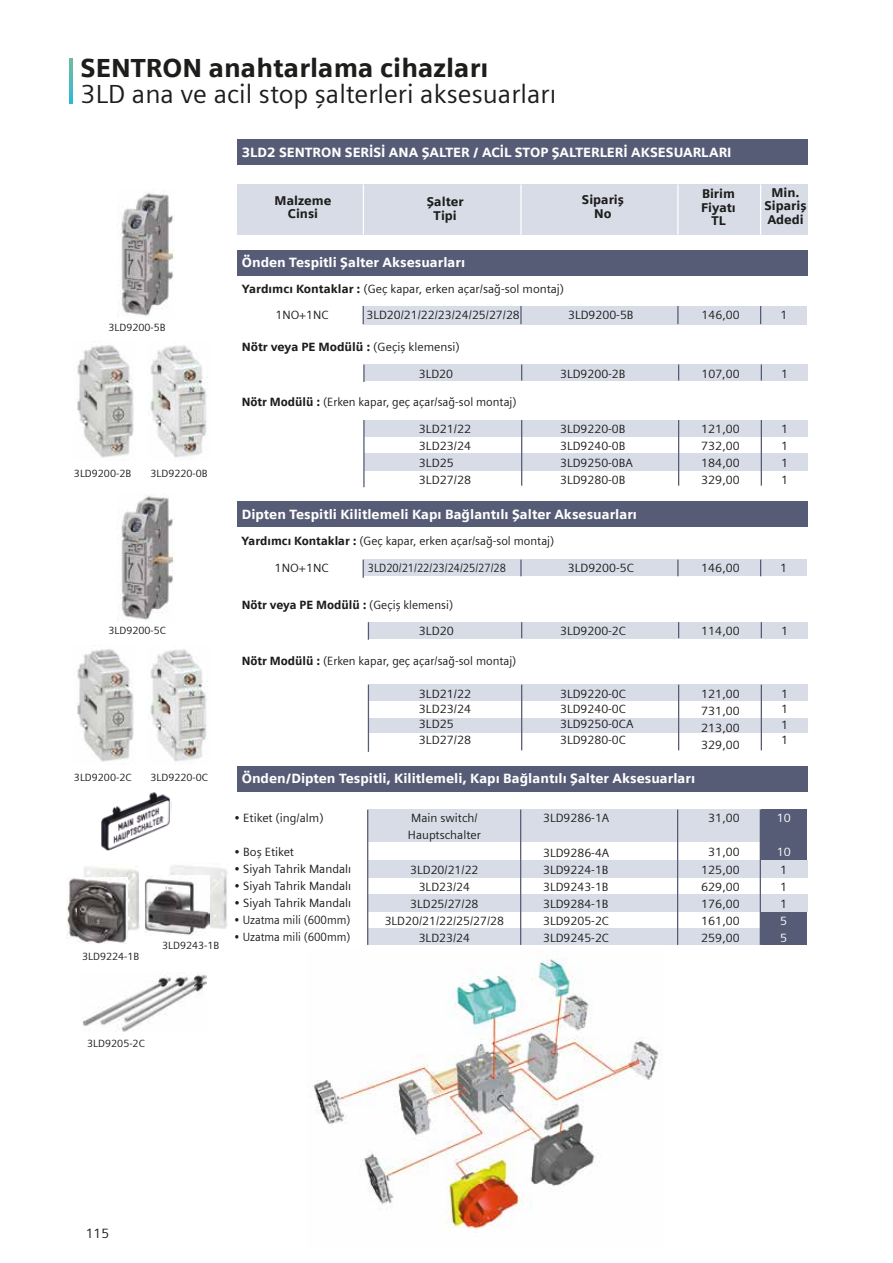
<style>
.page{position:relative;width:893px;height:1263px;background:#fff}
.page>*{position:absolute;margin:0;border:0;box-sizing:border-box;transform-origin:0 0}
.t1{font:26.25px "Siemens Sans";color:#1d1d1b}
.t2{font:900 26.25px "Siemens Sans";color:#1d1d1b}
.t3{font:900 13.5px "Siemens Sans";color:#fff}
.t4{font:13.5px "Siemens Sans";color:#1d1d1b}
.t5{font:900 12.75px/13.5px "Siemens Sans";color:#1d1d1b;text-align:center}
.t6{font:12px/17.1px "Siemens Sans";color:#1d1d1b;text-align:justify}
.t7{font:900 12px "Siemens Sans";color:#1d1d1b}
.t8{font:12px "Siemens Sans";color:#1d1d1b;scale:.93 1}
.t9{font:12px "Siemens Sans";color:#1d1d1b;scale:.9 1}
.t10{font:12px/17.1px "Siemens Sans";color:#fff}
.t11{font:10.5px "Siemens Sans";color:#1d1d1b}
.s1{font-weight:900}
.s2{font-weight:400}
</style>
<div class="page">
<div style="left:760px;top:911px;width:47px;height:34px;background:#575c76"></div>
<div style="left:760px;top:809px;width:47px;height:51px;background:#575c76"></div>
<div style="left:368px;top:895px;width:439px;height:17px;background:#d8dce7"></div>
<div style="left:368px;top:929px;width:392px;height:16px;background:#d8dce7"></div>
<div style="left:237px;top:766px;width:570px;height:25px;background:#575c76"></div>
<div style="left:237px;top:501px;width:570px;height:26px;background:#575c76"></div>
<img style="left:313px;top:959px;width:346px;height:270px">
<div style="left:237px;top:184px;width:570px;height:51px;background:#d8dce7"></div>
<hr style="left:363px;top:185px;width:1px;height:50px;background:#fff">
<hr style="left:520px;top:185px;width:2px;height:50px;background:#fff">
<hr style="left:677px;top:185px;width:2px;height:50px;background:#fff">
<hr style="left:760px;top:185px;width:1px;height:50px;background:#fff">
<div style="left:368px;top:861px;width:439px;height:17px;background:#d8dce7"></div>
<div style="left:368px;top:809px;width:392px;height:33px;background:#d8dce7"></div>
<hr style="left:677px;top:809px;width:1px;height:136px;background:#575c76">
<hr style="left:760px;top:809px;width:1px;height:136px;background:#575c76">
<hr style="left:520px;top:809px;width:1px;height:136px;background:#575c76">
<hr style="left:367px;top:809px;width:1px;height:136px;background:#575c76">
<div style="left:364px;top:453px;width:443px;height:17px;background:#d8dce7"></div>
<div style="left:237px;top:251px;width:570px;height:25px;background:#575c76"></div>
<div style="left:363px;top:306px;width:444px;height:18px;background:#d8dce7"></div>
<svg style="left:677px;top:306px;width:2px;height:18px"></svg>
<svg style="left:760px;top:306px;width:1px;height:18px"></svg>
<svg style="left:520px;top:306px;width:2px;height:18px"></svg>
<div style="left:364px;top:364px;width:443px;height:16px;background:#d8dce7"></div>
<svg style="left:678px;top:364px;width:1px;height:16px"></svg>
<svg style="left:761px;top:364px;width:1px;height:16px"></svg>
<svg style="left:521px;top:364px;width:1px;height:16px"></svg>
<svg style="left:363px;top:364px;width:2px;height:18px"></svg>
<svg style="left:363px;top:306px;width:1px;height:18px"></svg>
<div style="left:364px;top:420px;width:443px;height:16px;background:#d8dce7"></div>
<hr style="left:678px;top:420px;width:1px;height:66px;background:#575c76">
<hr style="left:761px;top:420px;width:1px;height:66px;background:#575c76">
<hr style="left:521px;top:420px;width:1px;height:66px;background:#575c76">
<hr style="left:363px;top:420px;width:2px;height:67px;background:#575c76">
<div style="left:363px;top:560px;width:444px;height:16px;background:#d8dce7"></div>
<svg style="left:677px;top:560px;width:2px;height:16px"></svg>
<svg style="left:760px;top:560px;width:1px;height:16px"></svg>
<svg style="left:520px;top:560px;width:2px;height:16px"></svg>
<svg style="left:363px;top:560px;width:1px;height:18px"></svg>
<div style="left:368px;top:684px;width:439px;height:17px;background:#d8dce7"></div>
<div style="left:368px;top:718px;width:439px;height:16px;background:#d8dce7"></div>
<hr style="left:678px;top:685px;width:1px;height:65px;background:#575c76">
<hr style="left:761px;top:685px;width:1px;height:65px;background:#575c76">
<hr style="left:521px;top:685px;width:1px;height:65px;background:#575c76">
<hr style="left:368px;top:685px;width:1px;height:67px;background:#575c76">
<div style="left:368px;top:622px;width:439px;height:17px;background:#d8dce7"></div>
<svg style="left:678px;top:622px;width:1px;height:16px"></svg>
<svg style="left:761px;top:622px;width:1px;height:16px"></svg>
<svg style="left:521px;top:622px;width:1px;height:16px"></svg>
<svg style="left:368px;top:622px;width:1px;height:18px"></svg>
<img style="left:121px;top:192px;width:54px;height:124px">
<img style="left:77px;top:345px;width:57px;height:113px">
<img style="left:150px;top:345px;width:57px;height:113px">
<img style="left:121px;top:495px;width:54px;height:125px">
<img style="left:77px;top:649px;width:57px;height:113px">
<img style="left:150px;top:649px;width:57px;height:113px">
<img style="left:101px;top:792px;width:70px;height:58px">
<img style="left:84px;top:867px;width:56px;height:64px">
<img style="left:66px;top:878px;width:61px;height:65px">
<img style="left:170px;top:865px;width:57px;height:63px">
<img style="left:145px;top:875px;width:65px;height:60px">
<img style="left:81px;top:974px;width:125px;height:57px">
<div style="left:237px;top:139px;width:570px;height:25px;background:#575c76"></div>
<svg style="left:70px;top:59px;width:2px;height:44px"></svg>
<h1 class="t2" style="left:81px;top:52px;width:409px">SENTRON anahtarlama cihazları</h1>
<h1 class="t1" style="left:81px;top:74px;width:477px">3LD ana ve acil stop şalterleri aksesuarları</h1>
<p class="t3" style="left:242px;top:145px;width:491px">3LD2 SENTRON SERİSİ ANA ŞALTER / ACİL STOP ŞALTERLERİ AKSESUARLARI</p>
<p class="t5" style="left:275px;top:193px;width:58px">Malzeme<br>Cinsi</p>
<p class="t5" style="left:427px;top:195px;width:38px">Şalter<br>Tipi</p>
<p class="t3" style="left:242px;top:254px;width:225px">Önden Tespitli Şalter Aksesuarları</p>
<p class="t6" style="left:242px;top:279px;width:324px"><span class="s1">Yardımcı Kontaklar :</span> (Geç kapar, erken açar/sağ-sol montaj)</p>
<p class="t5" style="left:582px;top:193px;width:44px">Sipariş<br>No</p>
<p class="t5" style="left:765px;top:186px;width:44px">Min.<br>Sipariş<br>Adedi</p>
<p class="t5" style="left:701px;top:187px;width:36px">Birim<br>Fiyatı<br>TL</p>
<p class="t11" style="left:108px;top:319px;width:59px">3LD9200-5B</p>
<p class="t11" style="left:74px;top:465px;width:59px">3LD9200-2B</p>
<p class="t11" style="left:150px;top:465px;width:59px">3LD9220-0B</p>
<p class="t11" style="left:108px;top:623px;width:59px">3LD9200-5C</p>
<p class="t11" style="left:74px;top:769px;width:59px">3LD9200-2C</p>
<p class="t11" style="left:150px;top:769px;width:59px">3LD9220-0C</p>
<p class="t11" style="left:82px;top:948px;width:59px">3LD9224-1B</p>
<p class="t11" style="left:162px;top:937px;width:59px">3LD9243-1B</p>
<p class="t6" style="left:275px;top:305px;width:54px">1NO+1NC</p>
<p class="t6" style="left:366px;top:305px;width:155px">3LD20/21/22/23/24/25/27/28</p>
<p class="t6" style="left:568px;top:305px;width:67px">3LD9200-5B</p>
<p class="t6" style="left:702px;top:305px;width:40px">146,00</p>
<p class="t6" style="left:780px;top:305px;width:8px">1</p>
<p class="t7" style="left:242px;top:340px;width:220px">Nötr veya PE Modülü : <span class="s2">(Geçiş klemensi)</span></p>
<p class="t6" style="left:419px;top:364px;width:36px">3LD20</p>
<p class="t6" style="left:560px;top:364px;width:67px">3LD9200-2B</p>
<p class="t6" style="left:702px;top:364px;width:40px">107,00</p>
<p class="t6" style="left:781px;top:364px;width:8px">1</p>
<p class="t6" style="left:242px;top:392px;width:276px"><span class="s1">Nötr Modülü :</span> (Erken kapar, geç açar/sağ-sol montaj)</p>
<p class="t6" style="left:419px;top:419px;width:54px;text-align:left">3LD21/22<br>3LD23/24<br>3LD25<br>3LD27/28</p>
<p class="t3" style="left:242px;top:506px;width:397px">Dipten Tespitli Kilitlemeli Kapı Bağlantılı Şalter Aksesuarları</p>
<p class="t6" style="left:560px;top:419px;width:74px;text-align:left">3LD9220-0B<br>3LD9240-0B<br>3LD9250-0BA<br>3LD9280-0B</p>
<p class="t6" style="left:701px;top:419px;width:40px">121,00<br>732,00<br>184,00<br>329,00</p>
<p class="t6" style="left:781px;top:419px;width:9px">1<br>1<br>1<br>1</p>
<p class="t6" style="left:241px;top:531px;width:314px"><span class="s1">Yardımcı Kontaklar :</span> (Geç kapar, erken açar/sağ-sol montaj)</p>
<p class="t6" style="left:275px;top:559px;width:56px">1NO+1NC</p>
<p class="t9" style="left:368px;top:559px;width:155px">3LD20/21/22/23/24/25/27/28</p>
<p class="t6" style="left:568px;top:559px;width:67px">3LD9200-5C</p>
<p class="t6" style="left:701px;top:559px;width:40px">146,00</p>
<p class="t6" style="left:780px;top:559px;width:9px">1</p>
<p class="t7" style="left:242px;top:598px;width:213px">Nötr veya PE Modülü : <span class="s2">(Geçiş klemensi)</span></p>
<p class="t6" style="left:419px;top:622px;width:36px">3LD20</p>
<p class="t6" style="left:560px;top:622px;width:67px">3LD9200-2C</p>
<p class="t6" style="left:701px;top:622px;width:40px">114,00</p>
<p class="t6" style="left:781px;top:622px;width:9px">1</p>
<p class="t6" style="left:242px;top:652px;width:276px"><span class="s1">Nötr Modülü :</span> (Erken kapar, geç açar/sağ-sol montaj)</p>
<p class="t6" style="left:419px;top:685px;width:54px;line-height:15.5px;text-align:left">3LD21/22<br>3LD23/24<br>3LD25<br>3LD27/28</p>
<p class="t6" style="left:560px;top:685px;width:75px;line-height:15.5px;text-align:left">3LD9220-0C<br>3LD9240-0C<br>3LD9250-0CA<br>3LD9280-0C</p>
<p class="t6" style="left:701px;top:684px;width:40px">121,00<br>731,00<br>213,00<br>329,00</p>
<p class="t6" style="left:781px;top:685px;width:9px;line-height:15.5px">1<br>1<br>1<br>1</p>
<p class="t3" style="left:242px;top:770px;width:455px">Önden/Dipten Tespitli, Kilitlemeli, Kapı Bağlantılı Şalter Aksesuarları</p>
<p class="t6" style="left:234px;top:809px;width:91px">• Etiket (ing/alm)</p>
<p class="t6" style="left:234px;top:842px;width:61px">• Boş Etiket</p>
<p class="t6" style="left:234px;top:859px;width:118px">• Siyah Tahrik Mandalı</p>
<p class="t6" style="left:234px;top:876px;width:118px">• Siyah Tahrik Mandalı</p>
<p class="t6" style="left:234px;top:893px;width:118px">• Siyah Tahrik Mandalı</p>
<p class="t8" style="left:234px;top:910px;width:126px">• Uzatma mili (600mm)</p>
<p class="t8" style="left:234px;top:927px;width:126px">• Uzatma mili (600mm)</p>
<p class="t6" style="left:408px;top:809px;width:74px">Main switch/<br>Hauptschalter</p>
<p class="t6" style="left:385px;top:860px;width:121px;text-align:center">3LD20/21/22<br>3LD23/24<br>3LD25/27/28<br>3LD20/21/22/25/27/28<br>3LD23/24</p>
<p class="t6" style="left:708px;top:809px;width:33px">31,00</p>
<p class="t6" style="left:701px;top:843px;width:40px;text-align:center">31,00<br>125,00<br>629,00<br>176,00<br>161,00<br>259,00</p>
<p class="t6" style="left:543px;top:809px;width:68px">3LD9286-1A</p>
<p class="t6" style="left:543px;top:843px;width:68px">3LD9286-4A 3LD9224-1B 3LD9243-1B 3LD9284-1B 3LD9205-2C 3LD9245-2C</p>
<p class="t10" style="left:777px;top:809px;width:16px">10</p>
<p class="t10" style="left:777px;top:843px;width:16px">10</p>
<p class="t6" style="left:780px;top:860px;width:9px">1<br>1<br>1</p>
<p class="t10" style="left:780px;top:911px;width:9px">5<br>5</p>
<p class="t11" style="left:87px;top:1035px;width:59px">3LD9205-2C</p>
<p class="t4" style="left:86px;top:1223px;width:25px">115</p>
</div>
